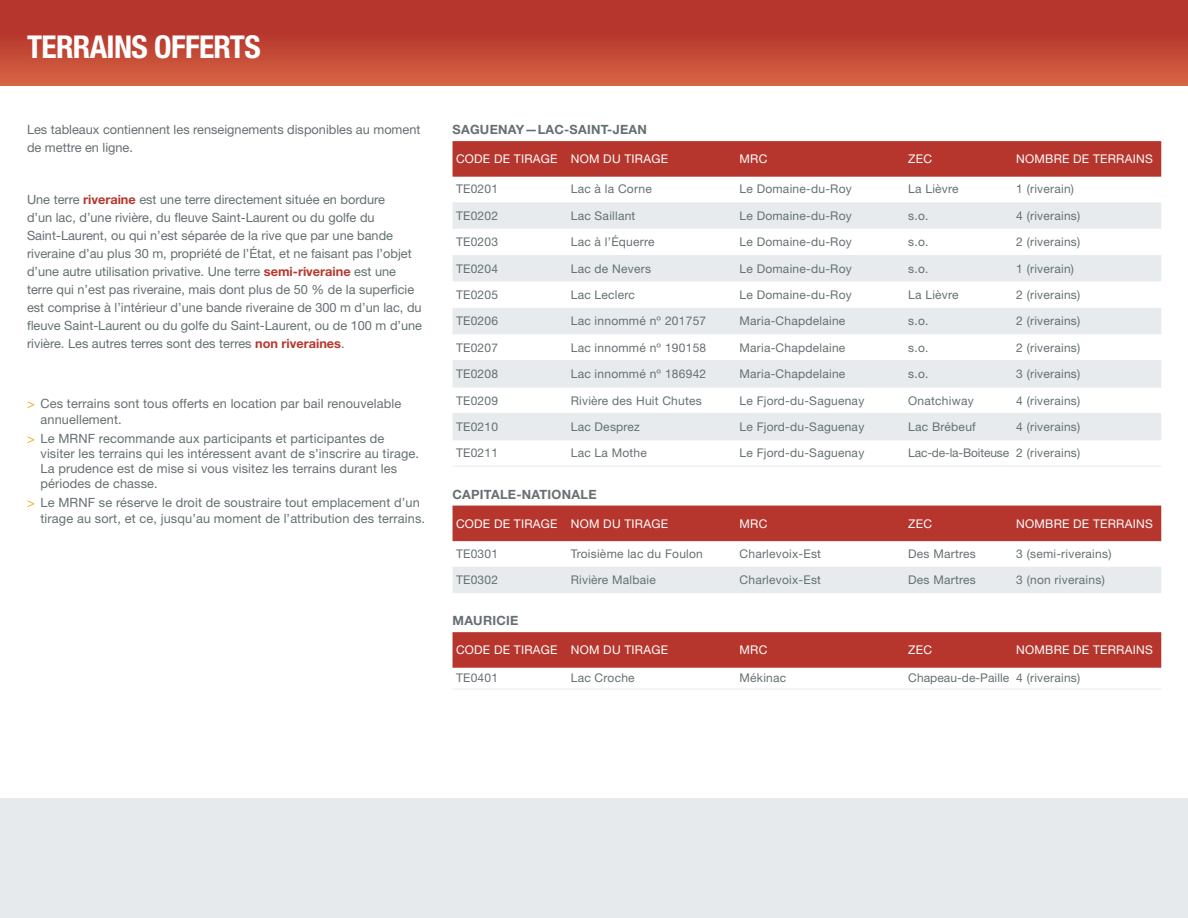
<style>
.page{position:relative;width:1188px;height:918px;background:#fff}
.page>*{position:absolute;margin:0;border:0;box-sizing:border-box;transform-origin:0 0}
.t1{font:700 condensed 31.5px "Helvetica Neue LT Std";letter-spacing:-.02em;color:#fff}
.P_noir{font:12.75px/18px "Helvetica Neue LT Std";color:#657072}
.H3_gris{font:700 12.75px "Helvetica Neue LT Std";letter-spacing:.02em;color:#657072}
.t2{font:12px "Helvetica Neue LT Std";letter-spacing:.02em;color:#657072}
.t3{font:12px "Helvetica Neue LT Std";letter-spacing:.02em;color:#fff}
.t4{font:12px "Helvetica Neue LT Std";letter-spacing:-.01em;color:#657072}
.s1{font-weight:700;color:#b6362d}
.s2{color:#eea51b}
</style>
<div class="page">
<div style="left:0;top:0;width:1188px;height:86px;background:linear-gradient(to bottom,#ae2a27,#d25f40)"></div>
<div style="left:453px;top:141px;width:708px;height:36px;background:#b6362d"></div>
<svg style="left:453px;top:202px;width:708px;height:237px;fill:#e7ebed"></svg>
<hr style="left:453px;top:360px;width:114px;height:1px;background:#e7ebed">
<hr style="left:567px;top:360px;width:169px;height:1px;background:#e7ebed">
<hr style="left:736px;top:360px;width:169px;height:1px;background:#e7ebed">
<hr style="left:905px;top:360px;width:108px;height:1px;background:#e7ebed">
<hr style="left:1013px;top:360px;width:148px;height:1px;background:#e7ebed">
<hr style="left:453px;top:387px;width:114px;height:1px;background:#e7ebed">
<hr style="left:567px;top:387px;width:169px;height:1px;background:#e7ebed">
<hr style="left:736px;top:387px;width:169px;height:1px;background:#e7ebed">
<hr style="left:905px;top:387px;width:108px;height:1px;background:#e7ebed">
<hr style="left:1013px;top:387px;width:148px;height:1px;background:#e7ebed">
<hr style="left:453px;top:413px;width:114px;height:1px;background:#e7ebed">
<hr style="left:567px;top:413px;width:169px;height:1px;background:#e7ebed">
<hr style="left:736px;top:413px;width:169px;height:1px;background:#e7ebed">
<hr style="left:905px;top:413px;width:108px;height:1px;background:#e7ebed">
<hr style="left:1013px;top:413px;width:148px;height:1px;background:#e7ebed">
<hr style="left:453px;top:439px;width:114px;height:1px;background:#e7ebed">
<hr style="left:567px;top:439px;width:169px;height:1px;background:#e7ebed">
<hr style="left:736px;top:439px;width:169px;height:1px;background:#e7ebed">
<hr style="left:905px;top:439px;width:108px;height:1px;background:#e7ebed">
<hr style="left:1013px;top:439px;width:148px;height:1px;background:#e7ebed">
<hr style="left:453px;top:466px;width:114px;height:1px;background:#e7ebed">
<hr style="left:567px;top:466px;width:169px;height:1px;background:#e7ebed">
<hr style="left:736px;top:466px;width:169px;height:1px;background:#e7ebed">
<hr style="left:905px;top:466px;width:108px;height:1px;background:#e7ebed">
<hr style="left:1013px;top:466px;width:148px;height:1px;background:#e7ebed">
<div style="left:453px;top:506px;width:708px;height:35px;background:#b6362d"></div>
<div style="left:453px;top:567px;width:708px;height:26px;background:#e7ebed"></div>
<div style="left:453px;top:632px;width:708px;height:36px;background:#b6362d"></div>
<hr style="left:453px;top:689px;width:114px;height:1px;background:#e7ebed">
<hr style="left:567px;top:689px;width:169px;height:1px;background:#e7ebed">
<hr style="left:736px;top:689px;width:169px;height:1px;background:#e7ebed">
<hr style="left:905px;top:689px;width:108px;height:1px;background:#e7ebed">
<hr style="left:1013px;top:689px;width:148px;height:1px;background:#e7ebed">
<div style="left:0;top:798px;width:1188px;height:120px;background:#e6eaec"></div>
<h2 class="t1" style="left:27px;top:28px;width:235px">TERRAINS OFFERTS</h2>
<p class="P_noir" style="left:27px;top:121px;width:395px">Les tableaux contiennent les renseignements disponibles au moment de mettre en ligne.</p>
<p class="P_noir" style="left:27px;top:190px;width:397px">Une terre <span class="s1">riveraine</span> est une terre directement située en bordure<br>d’un lac, d’une rivière, du fleuve Saint-Laurent ou du golfe du Saint-Laurent, ou qui n’est séparée de la rive que par une bande riveraine d’au plus 30 m, propriété de l’État, et ne faisant pas l’objet d’une autre utilisation privative. Une terre <span class="s1">semi-riveraine</span> est une terre qui n’est pas riveraine, mais dont plus de 50 % de la superficie est comprise à l’intérieur d’une bande riveraine de 300 m d’un lac, du fleuve Saint-Laurent ou du golfe du Saint-Laurent, ou de 100 m d’une rivière. Les autres terres sont des terres <span class="s1">non riveraines</span>.</p>
<p class="P_noir" style="left:40px;top:396px;width:362px;line-height:15.3px;text-indent:-14px"><span class="s2">&gt;</span> Ces terrains sont tous offerts en location par bail renouvelable annuellement.</p>
<p class="P_noir" style="left:40px;top:430px;width:380px;line-height:15.3px;text-indent:-14px"><span class="s2">&gt;</span> Le MRNF recommande aux participants et participantes de visiter les terrains qui les intéressent avant de s’inscrire au tirage.<br>La prudence est de mise si vous visitez les terrains durant les périodes de chasse.</p>
<p class="P_noir" style="left:40px;top:495px;width:386px;line-height:15.3px;text-indent:-14px"><span class="s2">&gt;</span> Le MRNF se réserve le droit de soustraire tout emplacement d’un tirage au sort, et ce, jusqu’au moment de l’attribution des terrains.</p>
<h3 class="H3_gris" style="left:453px;top:122px;width:196px">SAGUENAY—LAC-SAINT-JEAN</h3>
<h4 class="t3" style="left:456px;top:152px;width:103px">CODE DE TIRAGE</h4>
<h4 class="t3" style="left:571px;top:152px;width:99px">NOM DU TIRAGE</h4>
<h4 class="t3" style="left:740px;top:152px;width:29px">MRC</h4>
<h4 class="t3" style="left:908px;top:152px;width:25px">ZEC</h4>
<h4 class="t3" style="left:1016px;top:152px;width:138px">NOMBRE DE TERRAINS</h4>
<p class="t2" style="left:456px;top:182px;width:44px">TE0201</p>
<p class="t2" style="left:571px;top:182px;width:83px">Lac à la Corne</p>
<p class="t2" style="left:740px;top:182px;width:114px">Le Domaine-du-Roy</p>
<p class="t2" style="left:908px;top:182px;width:52px">La Lièvre</p>
<p class="t2" style="left:1016px;top:182px;width:59px">1 (riverain)</p>
<p class="t2" style="left:456px;top:208px;width:44px">TE0202</p>
<p class="t2" style="left:571px;top:208px;width:66px">Lac Saillant</p>
<p class="t2" style="left:740px;top:208px;width:114px">Le Domaine-du-Roy</p>
<p class="t2" style="left:908px;top:208px;width:22px">s.o.</p>
<p class="t2" style="left:1016px;top:208px;width:65px">4 (riverains)</p>
<p class="t2" style="left:456px;top:235px;width:44px">TE0203</p>
<p class="t2" style="left:571px;top:235px;width:85px">Lac à l’Équerre</p>
<p class="t2" style="left:740px;top:235px;width:114px">Le Domaine-du-Roy</p>
<p class="t2" style="left:908px;top:235px;width:22px">s.o.</p>
<p class="t2" style="left:1016px;top:235px;width:65px">2 (riverains)</p>
<p class="t2" style="left:456px;top:261px;width:44px">TE0204</p>
<p class="t2" style="left:571px;top:261px;width:82px">Lac de Nevers</p>
<p class="t2" style="left:740px;top:261px;width:114px">Le Domaine-du-Roy</p>
<p class="t2" style="left:908px;top:261px;width:22px">s.o.</p>
<p class="t2" style="left:1016px;top:261px;width:59px">1 (riverain)</p>
<p class="t2" style="left:456px;top:288px;width:44px">TE0205</p>
<p class="t2" style="left:571px;top:288px;width:66px">Lac Leclerc</p>
<p class="t2" style="left:740px;top:288px;width:114px">Le Domaine-du-Roy</p>
<p class="t2" style="left:908px;top:288px;width:52px">La Lièvre</p>
<p class="t2" style="left:1016px;top:288px;width:65px">2 (riverains)</p>
<p class="t2" style="left:456px;top:314px;width:44px">TE0206</p>
<p class="t2" style="left:571px;top:314px;width:137px">Lac innommé no 201757</p>
<p class="t2" style="left:740px;top:314px;width:107px">Maria-Chapdelaine</p>
<p class="t2" style="left:908px;top:314px;width:22px">s.o.</p>
<p class="t2" style="left:1016px;top:314px;width:65px">2 (riverains)</p>
<p class="t2" style="left:456px;top:340px;width:44px">TE0207</p>
<p class="t2" style="left:571px;top:340px;width:137px">Lac innommé no 190158</p>
<p class="t2" style="left:740px;top:340px;width:107px">Maria-Chapdelaine</p>
<p class="t2" style="left:908px;top:340px;width:22px">s.o.</p>
<p class="t2" style="left:1016px;top:340px;width:65px">2 (riverains)</p>
<p class="t2" style="left:456px;top:367px;width:44px">TE0208</p>
<p class="t2" style="left:571px;top:367px;width:137px">Lac innommé no 186942</p>
<p class="t2" style="left:740px;top:367px;width:107px">Maria-Chapdelaine</p>
<p class="t2" style="left:908px;top:367px;width:22px">s.o.</p>
<p class="t2" style="left:1016px;top:367px;width:65px">3 (riverains)</p>
<p class="t2" style="left:456px;top:393px;width:44px">TE0209</p>
<p class="t2" style="left:571px;top:393px;width:133px">Rivière des Huit Chutes</p>
<p class="t2" style="left:740px;top:393px;width:126px">Le Fjord-du-Saguenay</p>
<p class="t2" style="left:908px;top:393px;width:67px">Onatchiway</p>
<p class="t2" style="left:1016px;top:393px;width:65px">4 (riverains)</p>
<p class="t2" style="left:456px;top:419px;width:44px">TE0210</p>
<p class="t2" style="left:571px;top:419px;width:71px">Lac Desprez</p>
<p class="t2" style="left:740px;top:419px;width:126px">Le Fjord-du-Saguenay</p>
<p class="t2" style="left:908px;top:419px;width:69px">Lac Brébeuf</p>
<p class="t2" style="left:1016px;top:419px;width:65px">4 (riverains)</p>
<p class="t2" style="left:456px;top:446px;width:44px">TE0211</p>
<p class="t2" style="left:571px;top:446px;width:78px">Lac La Mothe</p>
<p class="t2" style="left:740px;top:446px;width:126px">Le Fjord-du-Saguenay</p>
<p class="t4" style="left:908px;top:446px;width:102px">Lac-de-la-Boiteuse</p>
<p class="t2" style="left:1016px;top:446px;width:65px">2 (riverains)</p>
<h3 class="H3_gris" style="left:453px;top:486px;width:146px">CAPITALE-NATIONALE</h3>
<h4 class="t3" style="left:456px;top:516px;width:103px">CODE DE TIRAGE</h4>
<h4 class="t3" style="left:571px;top:516px;width:99px">NOM DU TIRAGE</h4>
<h4 class="t3" style="left:740px;top:516px;width:29px">MRC</h4>
<h4 class="t3" style="left:908px;top:516px;width:25px">ZEC</h4>
<h4 class="t3" style="left:1016px;top:516px;width:138px">NOMBRE DE TERRAINS</h4>
<p class="t2" style="left:456px;top:546px;width:44px">TE0301</p>
<p class="t2" style="left:571px;top:546px;width:134px">Troisième lac du Foulon</p>
<p class="t2" style="left:740px;top:546px;width:83px">Charlevoix-Est</p>
<p class="t2" style="left:908px;top:546px;width:69px">Des Martres</p>
<p class="t2" style="left:1016px;top:546px;width:97px">3 (semi-riverains)</p>
<p class="t2" style="left:456px;top:573px;width:44px">TE0302</p>
<p class="t2" style="left:571px;top:573px;width:87px">Rivière Malbaie</p>
<p class="t2" style="left:740px;top:573px;width:83px">Charlevoix-Est</p>
<p class="t2" style="left:908px;top:573px;width:69px">Des Martres</p>
<p class="t2" style="left:1016px;top:573px;width:90px">3 (non riverains)</p>
<h3 class="H3_gris" style="left:453px;top:613px;width:67px">MAURICIE</h3>
<h4 class="t3" style="left:456px;top:643px;width:103px">CODE DE TIRAGE</h4>
<h4 class="t3" style="left:571px;top:643px;width:99px">NOM DU TIRAGE</h4>
<h4 class="t3" style="left:740px;top:643px;width:29px">MRC</h4>
<h4 class="t3" style="left:908px;top:643px;width:25px">ZEC</h4>
<h4 class="t3" style="left:1016px;top:643px;width:138px">NOMBRE DE TERRAINS</h4>
<p class="t2" style="left:456px;top:671px;width:44px">TE0401</p>
<p class="t2" style="left:571px;top:671px;width:65px">Lac Croche</p>
<p class="t2" style="left:740px;top:671px;width:48px">Mékinac</p>
<p class="t2" style="left:908px;top:671px;width:102px">Chapeau-de-Paille</p>
<p class="t2" style="left:1016px;top:671px;width:65px">4 (riverains)</p>
</div>
